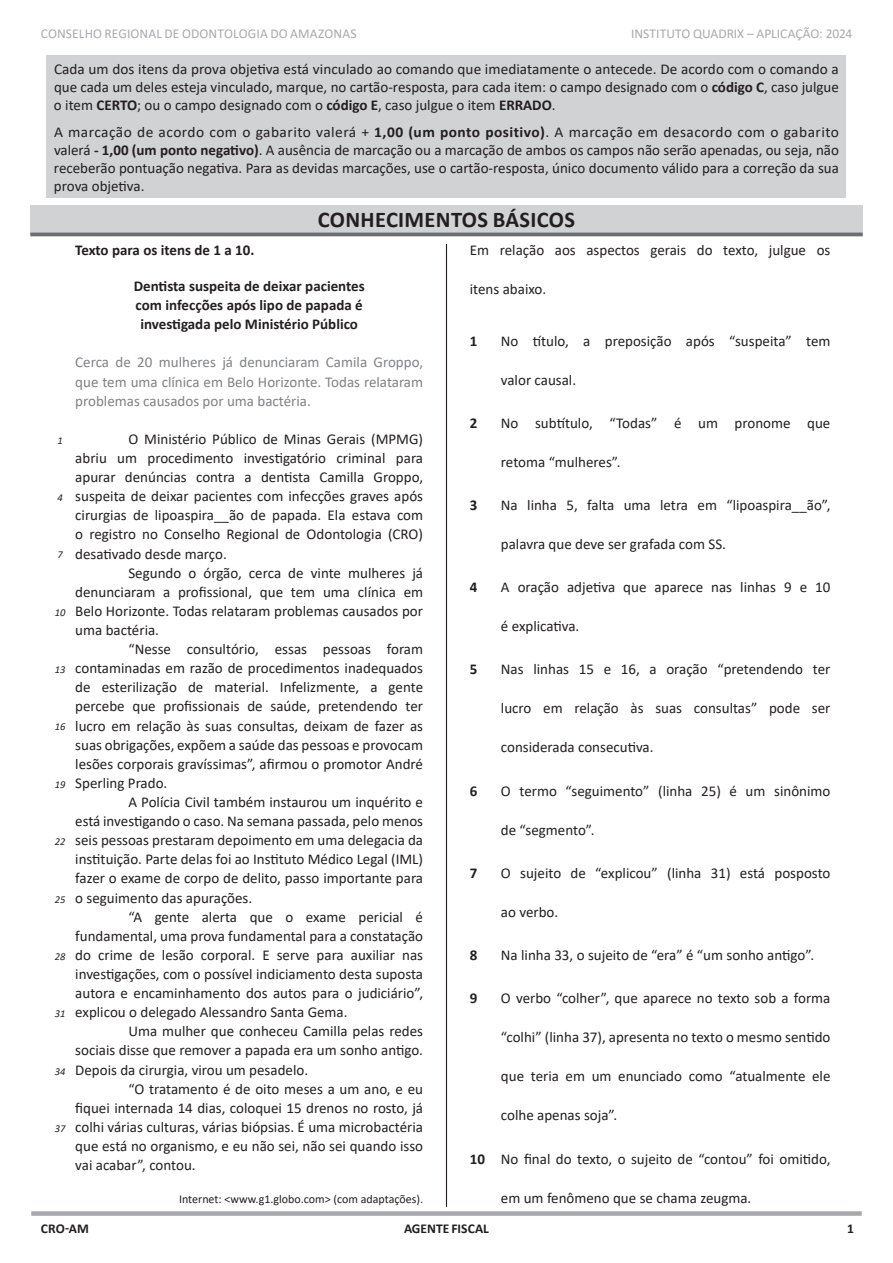
<style>
.page{position:relative;width:893px;height:1263px;background:#fff}
.page>*{position:absolute;margin:0;border:0;box-sizing:border-box;transform-origin:0 0}
.t1{font:700 22.5px "Calibri";letter-spacing:.015em;color:#231f20}
.t2{font:15px/19px "Calibri";color:#231f20;text-align:justify}
.t3{font:700 15px/19px "Calibri";color:#231f20;text-align:center}
.t4{font:15px/19px "Calibri";color:#808285;text-align:justify}
.t5{font:13.5px "Calibri";letter-spacing:.005em;color:#a8a9ad}
.t6{font:700 13.5px "Calibri";color:#231f20}
.t7{font:12px "Calibri";color:#231f20}
.t8{font:italic 10.5px "Calibri";color:#231f20}
.s1{font-weight:700}
</style>
<div class="page">
<hr style="left:446px;top:60px;width:1px;height:1147px;background:#231f20">
<div style="left:31px;top:1211px;width:831px;height:5px;background:#a8a9ad"></div>
<div style="left:47px;top:56px;width:799px;height:142px;background:#d1d2d4"></div>
<div style="left:23px;top:198px;width:847px;height:46px;background:#fff"></div>
<div style="left:30px;top:205px;width:833px;height:29px;background:#d1d2d4"></div>
<hr style="left:30px;top:233px;width:833px;height:3px;background:#6c6d70">
<p class="t5" style="left:41px;top:24px;width:317px">CONSELHO REGIONAL DE ODONTOLOGIA DO AMAZONAS</p>
<p class="t5" style="left:631px;top:24px;width:223px">INSTITUTO QUADRIX – APLICAÇÃO: 2024</p>
<p class="t2" style="left:54px;top:60px;width:786px;line-height:18px">Cada um dos itens da prova objetiva está vinculado ao comando que imediatamente o antecede. De acordo com o comando a que cada um deles esteja vinculado, marque, no cartão-resposta, para cada item: o campo designado com o <span class="s1">código C</span>, caso julgue o item <span class="s1">CERTO</span>; ou o campo designado com o <span class="s1">código E</span>, caso julgue o item <span class="s1">ERRADO</span>.</p>
<p class="t2" style="left:54px;top:122px;width:786px;line-height:18px">A marcação de acordo com o gabarito valerá + <span class="s1">1,00 (um ponto positivo)</span>. A marcação em desacordo com o gabarito valerá <span class="s1">- 1,00 (um ponto negativo)</span>. A ausência de marcação ou a marcação de ambos os campos não serão apenadas, ou seja, não receberão pontuação negativa. Para as devidas marcações, use o cartão-resposta, único documento válido para a correção da sua prova objetiva.</p>
<h1 class="t1" style="left:318px;top:204px;width:259px">CONHECIMENTOS BÁSICOS</h1>
<p class="t3" style="left:75px;top:240px;width:181px">Texto para os itens de 1 a 10.</p>
<p class="t3" style="left:134px;top:276px;width:233px">Dentista suspeita de deixar pacientes com infecções após lipo de papada é investigada pelo Ministério Público</p>
<p class="t4" style="left:75px;top:352px;width:349px">Cerca de 20 mulheres já denunciaram Camila Groppo, que tem uma clínica em Belo Horizonte. Todas relataram problemas causados por uma bactéria.</p>
<p class="t2" style="left:75px;top:429px;width:349px;text-indent:53px">O Ministério Público de Minas Gerais (MPMG) abriu um procedimento investigatório criminal para apurar denúncias contra a dentista Camilla Groppo, suspeita de deixar pacientes com infecções graves após cirurgias de lipoaspira__ão de papada. Ela estava com o registro no Conselho Regional de Odontologia (CRO) desativado desde março.</p>
<p class="t2" style="left:75px;top:563px;width:349px;text-indent:53px">Segundo o órgão, cerca de vinte mulheres já denunciaram a profissional, que tem uma clínica em Belo Horizonte. Todas relataram problemas causados por uma bactéria.</p>
<p class="t2" style="left:75px;top:639px;width:349px;text-indent:53px">“Nesse consultório, essas pessoas foram contaminadas em razão de procedimentos inadequados de esterilização de material. Infelizmente, a gente percebe que profissionais de saúde, pretendendo ter lucro em relação às suas consultas, deixam de fazer as suas obrigações, expõem a saúde das pessoas e provocam lesões corporais gravíssimas”, afirmou o promotor André Sperling Prado.</p>
<p class="t2" style="left:75px;top:792px;width:349px;text-indent:53px">A Polícia Civil também instaurou um inquérito e está investigando o caso. Na semana passada, pelo menos seis pessoas prestaram depoimento em uma delegacia da instituição. Parte delas foi ao Instituto Médico Legal (IML) fazer o exame de corpo de delito, passo importante para o seguimento das apurações.</p>
<p class="t2" style="left:75px;top:907px;width:349px;text-indent:53px">“A gente alerta que o exame pericial é fundamental, uma prova fundamental para a constatação do crime de lesão corporal. E serve para auxiliar nas investigações, com o possível indiciamento desta suposta autora e encaminhamento dos autos para o judiciário”, explicou o delegado Alessandro Santa Gema.</p>
<p class="t2" style="left:75px;top:1021px;width:349px;text-indent:53px">Uma mulher que conheceu Camilla pelas redes sociais disse que remover a papada era um sonho antigo.<br>Depois da cirurgia, virou um pesadelo.</p>
<p class="t2" style="left:75px;top:1079px;width:349px;text-indent:53px">“O tratamento é de oito meses a um ano, e eu fiquei internada 14 dias, coloquei 15 drenos no rosto, já colhi várias culturas, várias biópsias. É uma microbactéria que está no organismo, e eu não sei, não sei quando isso vai acabar”, contou.</p>
<p class="t7" style="left:179px;top:1190px;width:246px">Internet: &lt;www.g1.globo.com&gt; (com adaptações).</p>
<p class="t2" style="left:470px;top:240px;width:362px">Em relação aos aspectos gerais do texto, julgue os</p>
<p class="t2" style="left:470px;top:279px;width:78px">itens abaixo.</p>
<p class="t3" style="left:470px;top:331px;width:9px">1</p>
<p class="t2" style="left:501px;top:331px;width:331px">No título, a preposição após “suspeita” tem</p>
<p class="t2" style="left:501px;top:370px;width:77px">valor causal.</p>
<p class="t3" style="left:470px;top:413px;width:9px">2</p>
<p class="t2" style="left:501px;top:413px;width:331px">No subtítulo, “Todas” é um pronome que</p>
<p class="t2" style="left:501px;top:452px;width:121px">retoma “mulheres”.</p>
<p class="t3" style="left:470px;top:495px;width:9px">3</p>
<p class="t2" style="left:501px;top:495px;width:331px">Na linha 5, falta uma letra em “lipoaspira__ão”,</p>
<p class="t2" style="left:501px;top:534px;width:227px">palavra que deve ser grafada com SS.</p>
<p class="t3" style="left:470px;top:577px;width:9px">4</p>
<p class="t2" style="left:501px;top:577px;width:331px">A oração adjetiva que aparece nas linhas 9 e 10</p>
<p class="t2" style="left:501px;top:616px;width:80px">é explicativa.</p>
<p class="t3" style="left:470px;top:660px;width:9px">5</p>
<p class="t2" style="left:501px;top:659px;width:331px">Nas linhas 15 e 16, a oração “pretendendo ter</p>
<p class="t2" style="left:501px;top:698px;width:331px">lucro em relação às suas consultas” pode ser</p>
<p class="t2" style="left:501px;top:737px;width:154px">considerada consecutiva.</p>
<p class="t3" style="left:470px;top:781px;width:9px">6</p>
<p class="t2" style="left:501px;top:781px;width:331px">O termo “seguimento” (linha 25) é um sinônimo</p>
<p class="t2" style="left:501px;top:820px;width:95px">de “segmento”.</p>
<p class="t3" style="left:470px;top:863px;width:9px">7</p>
<p class="t2" style="left:501px;top:863px;width:331px">O sujeito de “explicou” (linha 31) está posposto</p>
<p class="t2" style="left:501px;top:902px;width:59px">ao verbo.</p>
<p class="t3" style="left:470px;top:945px;width:9px">8</p>
<p class="t2" style="left:501px;top:945px;width:315px">Na linha 33, o sujeito de “era” é “um sonho antigo”.</p>
<p class="t3" style="left:470px;top:989px;width:9px">9</p>
<p class="t2" style="left:501px;top:988px;width:331px">O verbo “colher”, que aparece no texto sob a forma</p>
<p class="t2" style="left:501px;top:1027px;width:331px">“colhi” (linha 37), apresenta no texto o mesmo sentido</p>
<p class="t2" style="left:501px;top:1066px;width:331px">que teria em um enunciado como “atualmente ele</p>
<p class="t2" style="left:501px;top:1105px;width:118px">colhe apenas soja”.</p>
<p class="t2" style="left:470px;top:1149px;width:362px"><span class="s1">10</span> No final do texto, o sujeito de “contou” foi omitido,</p>
<p class="t2" style="left:501px;top:1188px;width:252px">em um fenômeno que se chama zeugma.</p>
<p class="t8" style="left:58px;top:433px;width:7px">1</p>
<p class="t8" style="left:58px;top:490px;width:7px">4</p>
<p class="t8" style="left:58px;top:548px;width:7px">7</p>
<p class="t8" style="left:55px;top:605px;width:12px">10</p>
<p class="t8" style="left:55px;top:662px;width:12px">13</p>
<p class="t8" style="left:55px;top:720px;width:12px">16</p>
<p class="t8" style="left:55px;top:777px;width:12px">19</p>
<p class="t8" style="left:55px;top:834px;width:12px">22</p>
<p class="t8" style="left:55px;top:892px;width:12px">25</p>
<p class="t8" style="left:55px;top:949px;width:12px">28</p>
<p class="t8" style="left:55px;top:1006px;width:12px">31</p>
<p class="t8" style="left:55px;top:1064px;width:12px">34</p>
<p class="t8" style="left:55px;top:1121px;width:12px">37</p>
<p class="t6" style="left:41px;top:1219px;width:50px">CRO-AM</p>
<p class="t6" style="left:404px;top:1219px;width:86px">AGENTE FISCAL</p>
<p class="t6" style="left:847px;top:1219px;width:8px">1</p>
</div>
